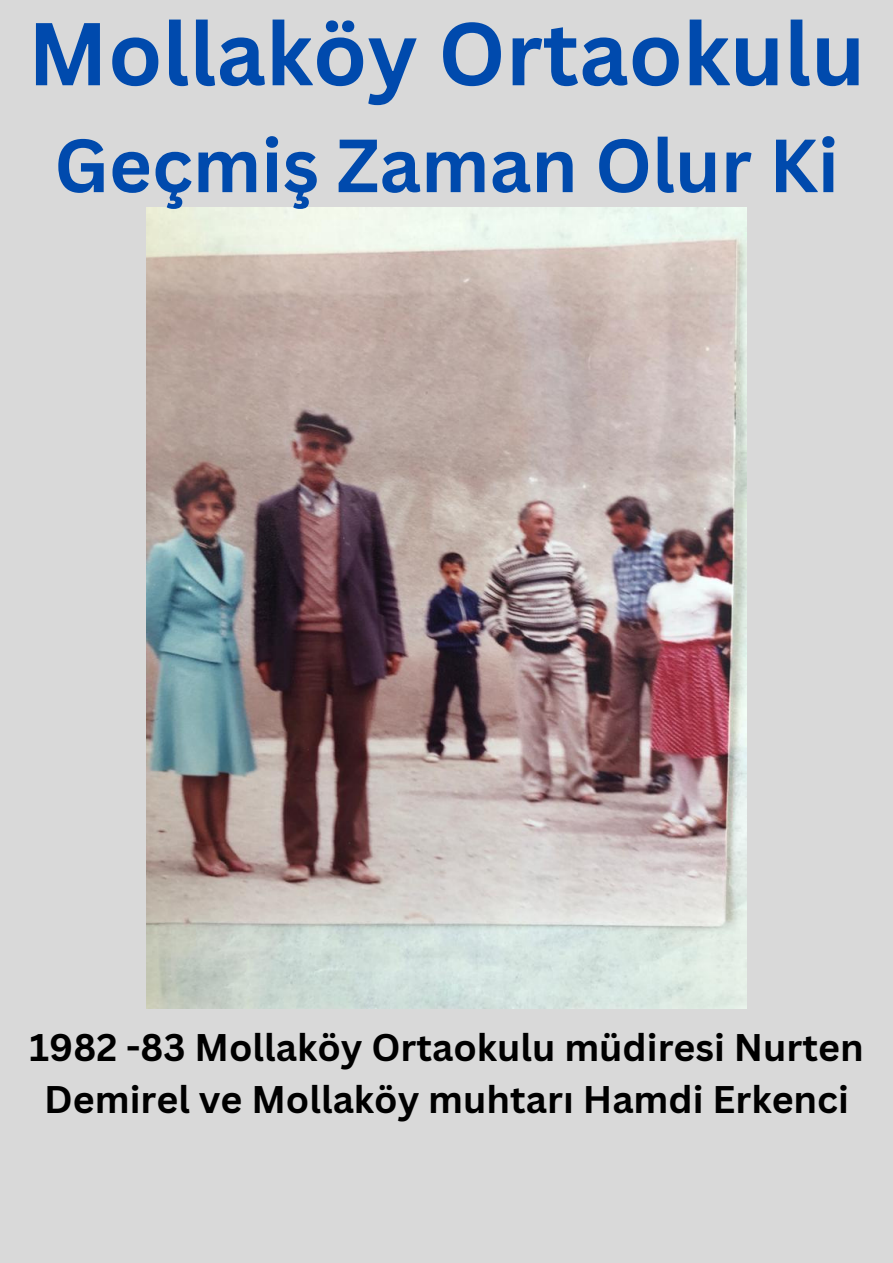
<style>
.page{position:relative;width:893px;height:1263px;background:#d9d9d9}
.page>*{position:absolute;margin:0;border:0;box-sizing:border-box;transform-origin:0 0}
.t1{font:700 87px "Canva Sans";color:#004aad}
.t2{font:700 73.5px "Canva Sans";color:#004aad}
.t3{font:700 37.5px/52.3px "Canva Sans";color:#000;text-align:center}
</style>
<div class="page">
<img style="left:146px;top:208px;width:601px;height:800px">
<h1 class="t1" style="left:28px;top:-8px;width:839px">Mollaköy Ortaokulu</h1>
<h2 class="t2" style="left:54px;top:114px;width:786px">Geçmiş Zaman Olur Ki</h2>
<p class="t3" style="left:29px;top:1020px;width:836px">1982 -83 Mollaköy Ortaokulu müdiresi Nurten<br>Demirel ve Mollaköy muhtarı Hamdi Erkenci</p>
</div>
